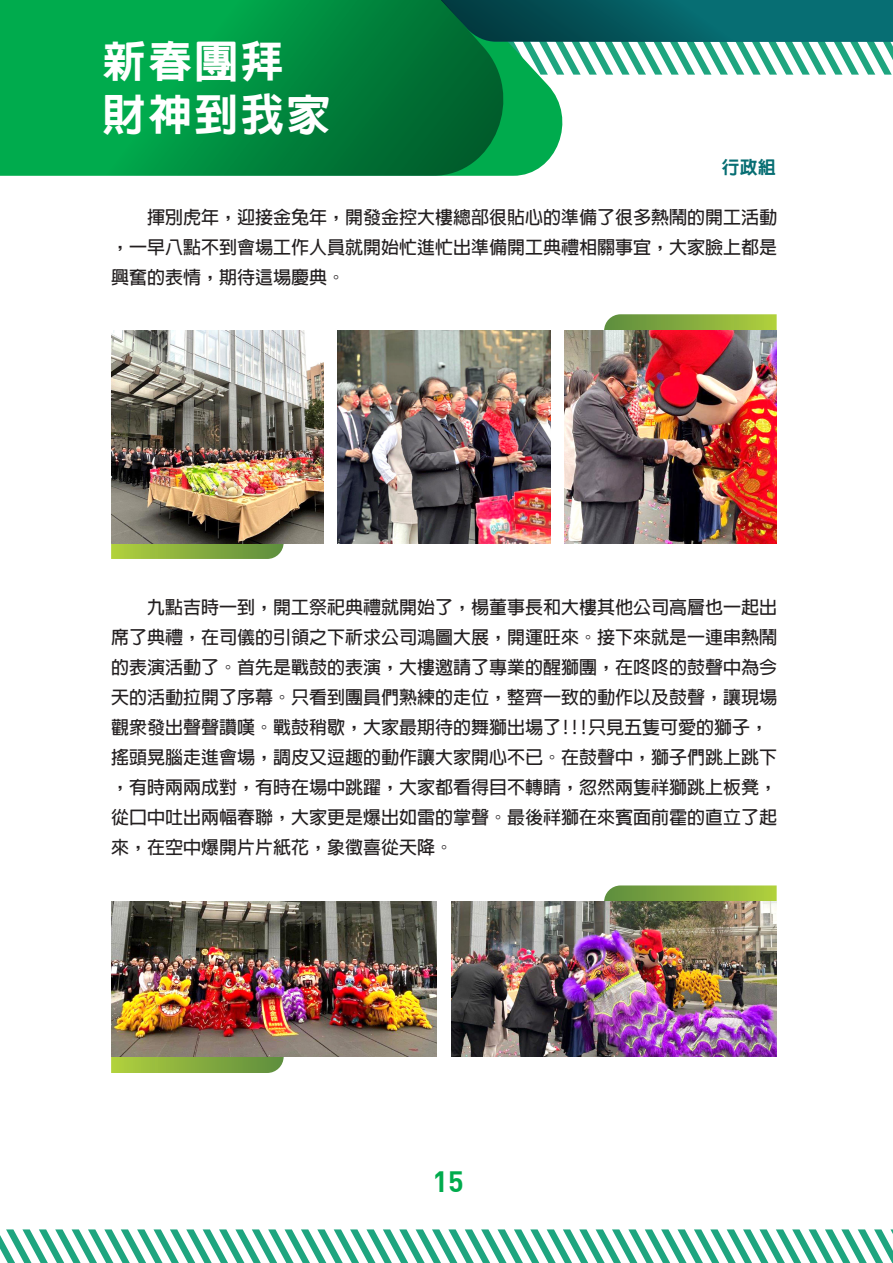
<style>
.page{position:relative;width:893px;height:1263px;background:#fff}
.page>*{position:absolute;margin:0;border:0;box-sizing:border-box;transform-origin:0 0}
.t1{font:800 43.8px/52.7px "AR Hei B5";letter-spacing:.05em;color:#fff}
.t2{font:28.8px "DIN Bold";color:#00ab4d}
.t3{font:700 18px/30px "AR Hei B5";color:#231f20;text-align:justify}
.t4{font:800 18px "AR Hei B5";color:#076e73}
</style>
<div class="page">
<svg style="left:0;top:1229px;width:893px;height:34px"></svg>
<svg style="left:111px;top:543px;width:173px;height:16px;background:#87aa43"></svg>
<svg style="left:604px;top:314px;width:173px;height:16px;background:#8cb146"></svg>
<svg style="left:111px;top:1057px;width:173px;height:16px;background:#8ab042"></svg>
<svg style="left:604px;top:885px;width:173px;height:16px;background:#8db248"></svg>
<svg style="left:503px;top:75px;width:60px;height:101px;fill:#00ab4d"></svg>
<svg style="left:503px;top:0;width:390px;height:75px"></svg>
<svg style="left:0;top:0;width:503px;height:176px;background:#008f41"></svg>
<img style="left:111px;top:330px;width:213px;height:213px">
<img style="left:338px;top:331px;width:212px;height:212px">
<img style="left:564px;top:330px;width:213px;height:213px">
<img style="left:111px;top:902px;width:325px;height:155px">
<img style="left:451px;top:901px;width:326px;height:155px">
<h1 class="t1" style="left:102px;top:35px;width:229px">新春團拜財神到我家</h1>
<p class="t4" style="left:722px;top:158px;width:56px">行政組</p>
<p class="t3" style="left:111px;top:202px;width:667px;text-indent:36px">揮別虎年，迎接金兔年，開發金控大樓總部很貼心的準備了很多熱鬧的開工活動，一早八點不到會場工作人員就開始忙進忙出準備開工典禮相關事宜，大家臉上都是興奮的表情，期待這場慶典。</p>
<p class="t3" style="left:111px;top:592px;width:667px;text-align:left;text-indent:36px">九點吉時一到，開工祭祀典禮就開始了，楊董事長和大樓其他公司高層也一起出席了典禮，在司儀的引領之下祈求公司鴻圖大展，開運旺來。接下來就是一連串熱鬧的表演活動了。首先是戰鼓的表演，大樓邀請了專業的醒獅團，在咚咚的鼓聲中為今天的活動拉開了序幕。只看到團員們熟練的走位，整齊一致的動作以及鼓聲，讓現場觀眾發出聲聲讚嘆。戰鼓稍歇，大家最期待的舞獅出場了!!!只見五隻可愛的獅子，搖頭晃腦走進會場，調皮又逗趣的動作讓大家開心不已。在鼓聲中，獅子們跳上跳下，有時兩兩成對，有時在場中跳躍，大家都看得目不轉睛，忽然兩隻祥獅跳上板凳，從口中吐出兩幅春聯，大家更是爆出如雷的掌聲。最後祥獅在來賓面前霍的直立了起來，在空中爆開片片紙花，象徵喜從天降。</p>
<h2 class="t2" style="left:432px;top:1162px;width:33px">15</h2>
</div>
